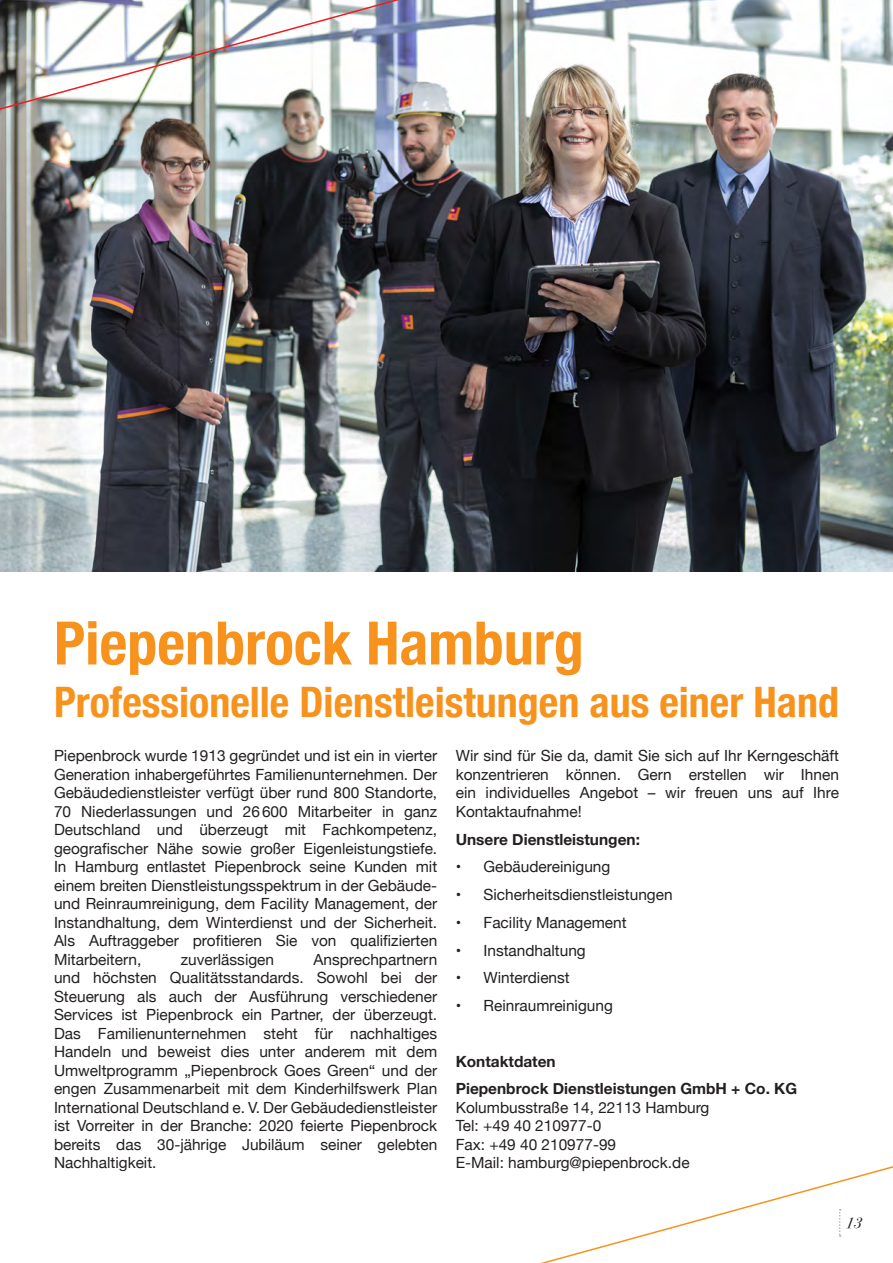
<style>
.page{position:relative;width:893px;height:1263px;background:#fff}
.page>*{position:absolute;margin:0;border:0;box-sizing:border-box;transform-origin:0 0}
.t1{font:700 condensed 60px "Helvetica Neue";color:#f7931d}
.t2{font:700 condensed 42px "Helvetica Neue";color:#f7931d}
.t3{font:15.45px/18.5px "Helvetica Neue";color:#231f20;text-align:justify}
.t4{font:700 15.45px/27.8px "Helvetica Neue";color:#231f20}
.t5{font:italic 15px "Bodoni Svty Two ITCTT";color:#231f20}
</style>
<div class="page">
<img style="left:1px;top:0;width:892px;height:571px">
<img style="left:0;top:0;width:1px;height:1263px">
<img style="left:0;top:0;width:438px;height:364px">
<svg style="left:0;top:461px;width:2px;height:376px"></svg>
<svg style="left:0;top:1038px;width:893px;height:225px"></svg>
<h1 class="t1" style="left:54px;top:593px;width:531px">Piepenbrock Hamburg</h1>
<h2 class="t2" style="left:54px;top:667px;width:786px">Professionelle Dienstleistungen aus einer Hand</h2>
<p class="t3" style="left:54px;top:747px;width:385px">Piepenbrock wurde 1913 gegründet und ist ein in vierter Generation inhabergeführtes Familienunternehmen. Der Gebäudedienstleister verfügt über rund 800 Standorte, 70 Niederlassungen und 26600 Mitarbeiter in ganz Deutschland und überzeugt mit Fachkompetenz, geografischer Nähe sowie großer Eigenleistungstiefe.<br>In Hamburg entlastet Piepenbrock seine Kunden mit einem breiten Dienstleistungsspektrum in der Gebäude&shy;und Reinraumreinigung, dem Facility Management, der Instandhaltung, dem Winterdienst und der Sicherheit.<br>Als Auftraggeber profitieren Sie von qualifizierten Mitarbeitern,</p>
<p class="t3" style="left:54px;top:951px;width:385px;text-indent:260px">Ansprechpartnern und höchsten Qualitätsstandards. Sowohl bei der Steuerung als auch der Ausführung verschiedener Services ist Piepenbrock ein Partner, der überzeugt.<br>Das Familienunternehmen steht für nachhaltiges Handeln und beweist dies unter anderem mit dem Umweltprogramm „Piepenbrock Goes Green“ und der engen Zusammenarbeit mit dem Kinderhilfswerk Plan International Deutschland e. V. Der Gebäudedienstleister ist Vorreiter in der Branche: 2020 feierte Piepenbrock bereits das 30-jährige Jubiläum seiner gelebten Nachhaltigkeit.</p>
<p class="t3" style="left:181px;top:951px;width:95px">zuverlässigen</p>
<p class="t3" style="left:456px;top:747px;width:385px">Wir sind für Sie da, damit Sie sich auf Ihr Kerngeschäft konzentrieren können. Gern erstellen wir Ihnen ein individuelles Angebot – wir freuen uns auf Ihre Kontaktaufnahme!</p>
<p class="t4" style="left:456px;top:825px;width:186px">Unsere Dienstleistungen:</p>
<p class="t3" style="left:456px;top:858px;width:156px">• Gebäudereinigung</p>
<p class="t3" style="left:456px;top:886px;width:218px">• Sicherheitsdienstleistungen</p>
<p class="t3" style="left:456px;top:914px;width:172px">• Facility Management</p>
<p class="t3" style="left:456px;top:942px;width:132px">• Instandhaltung</p>
<p class="t3" style="left:456px;top:969px;width:116px">• Winterdienst</p>
<p class="t3" style="left:456px;top:997px;width:159px">• Reinraumreinigung</p>
<p class="t4" style="left:456px;top:1047px;width:343px">Kontaktdaten<br>Piepenbrock Dienstleistungen GmbH + Co. KG</p>
<p class="t3" style="left:456px;top:1099px;width:255px;text-align:left">Kolumbusstraße 14, 22113 Hamburg<br>Tel: +49 40 210977-0<br>Fax: +49 40 210977-99<br>E-Mail: hamburg@piepenbrock.de</p>
<p class="t5" style="left:846px;top:1209px;width:17px">13</p>
</div>
